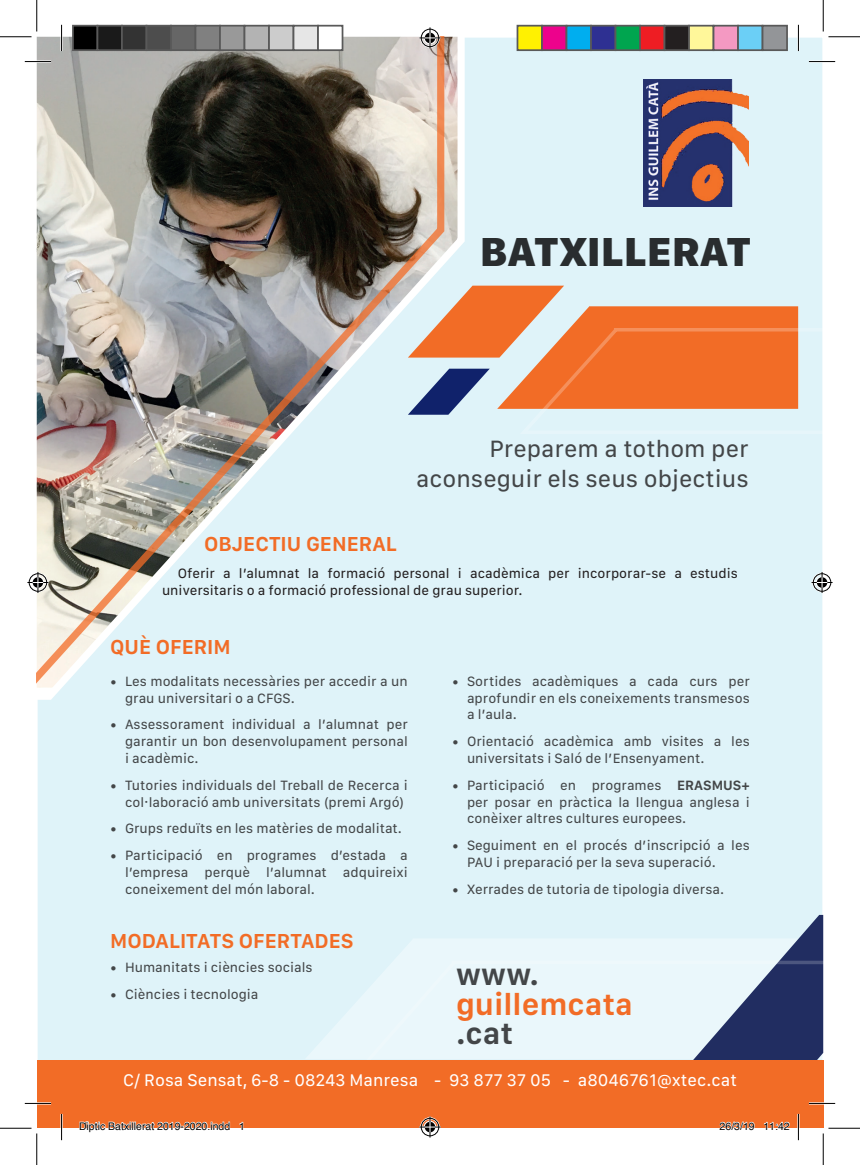
<style>
.page{position:relative;width:860px;height:1165px;background:#fff}
.page>*{position:absolute;margin:0;border:0;box-sizing:border-box;transform-origin:0 0}
.t1{font:800 42px "SF Compact Text";color:#292d2f}
.t2{font:600 31.5px "SF Compact Text";color:#f26c26}
.t3{font:600 31.5px "SF Compact Text";letter-spacing:.005em;color:#434648}
.t4{font:24.5px/29.4px "SF Compact Text";color:#434648;text-align:right}
.t5{font:600 21px "SF Compact Text";color:#f26c26}
.t6{font:17.5px "SF Compact Text";color:#fff}
.t7{font:14px/16.8px "SF Compact Text";color:#434648;text-align:justify}
.t8{font:14px/16.8px "SF Compact Text";color:#231f20}
.t9{font:10.5px "Helvetica";color:#000}
.s1{font-weight:600}
</style>
<div class="page">
<div style="left:37px;top:37px;width:786px;height:1091px;background:#dff3f9;border:2px solid #fff"></div>
<svg style="left:306px;top:939px;width:386px;height:120px;fill:#eaf7fb"></svg>
<svg style="left:37px;top:37px;width:434px;height:666px"></svg>
<img style="left:644px;top:80px;width:105px;height:126px">
<svg style="left:692px;top:915px;width:131px;height:44px"></svg>
<img style="left:37px;top:37px;width:409px;height:654px">
<svg style="left:408px;top:286px;width:415px;height:150px"></svg>
<svg style="left:349px;top:959px;width:474px;height:102px"></svg>
<div style="left:37px;top:1061px;width:786px;height:67px;background:#f26c26"></div>
<hr style="left:25px;top:60px;width:26px;height:3px;background:#fff">
<hr style="left:809px;top:60px;width:26px;height:3px;background:#fff">
<hr style="left:25px;top:1102px;width:26px;height:2px;background:#fff">
<hr style="left:809px;top:1102px;width:26px;height:2px;background:#fff">
<hr style="left:60px;top:25px;width:3px;height:26px;background:#fff">
<hr style="left:60px;top:1114px;width:3px;height:26px;background:#fff">
<hr style="left:797px;top:25px;width:2px;height:26px;background:#fff">
<hr style="left:797px;top:1114px;width:2px;height:26px;background:#fff">
<svg style="left:25px;top:61px;width:26px;height:1px"></svg>
<svg style="left:809px;top:61px;width:26px;height:1px"></svg>
<svg style="left:25px;top:1103px;width:26px;height:1px"></svg>
<svg style="left:809px;top:1103px;width:26px;height:1px"></svg>
<svg style="left:61px;top:25px;width:1px;height:26px"></svg>
<svg style="left:61px;top:1114px;width:1px;height:26px"></svg>
<svg style="left:798px;top:25px;width:1px;height:26px"></svg>
<svg style="left:798px;top:1114px;width:1px;height:26px"></svg>
<hr style="left:0;top:36px;width:32px;height:1px;background:#000">
<hr style="left:828px;top:36px;width:32px;height:1px;background:#000">
<hr style="left:0;top:1128px;width:32px;height:1px;background:#000">
<hr style="left:828px;top:1128px;width:32px;height:1px;background:#000">
<hr style="left:36px;top:0;width:1px;height:32px;background:#000">
<hr style="left:36px;top:1133px;width:1px;height:32px;background:#000">
<hr style="left:823px;top:0;width:1px;height:32px;background:#000">
<hr style="left:823px;top:1133px;width:1px;height:32px;background:#000">
<svg style="left:419px;top:27px;width:21px;height:21px"></svg>
<svg style="left:419px;top:1116px;width:21px;height:21px"></svg>
<svg style="left:27px;top:572px;width:21px;height:21px"></svg>
<svg style="left:811px;top:572px;width:21px;height:21px"></svg>
<div style="left:73px;top:26px;width:24px;height:24px;background:#000"></div>
<div style="left:72px;top:25px;width:26px;height:26px;border:2px solid #595959"></div>
<div style="left:97px;top:26px;width:25px;height:24px;background:#1a1a1a"></div>
<div style="left:97px;top:25px;width:26px;height:26px;border:2px solid #595959"></div>
<div style="left:122px;top:26px;width:24px;height:24px;background:#333"></div>
<div style="left:121px;top:25px;width:26px;height:26px;border:2px solid #595959"></div>
<div style="left:146px;top:26px;width:25px;height:24px;background:#4d4d4d"></div>
<div style="left:146px;top:25px;width:26px;height:26px;border:2px solid #595959"></div>
<div style="left:171px;top:26px;width:24px;height:24px;background:#666"></div>
<div style="left:170px;top:25px;width:26px;height:26px;border:2px solid #595959"></div>
<div style="left:195px;top:26px;width:25px;height:24px;background:#808080"></div>
<div style="left:195px;top:25px;width:26px;height:26px;border:2px solid #595959"></div>
<div style="left:220px;top:26px;width:24px;height:24px;background:#999"></div>
<div style="left:219px;top:25px;width:26px;height:26px;border:2px solid #595959"></div>
<div style="left:244px;top:26px;width:25px;height:24px;background:#b3b3b3"></div>
<div style="left:244px;top:25px;width:26px;height:26px;border:2px solid #595959"></div>
<div style="left:269px;top:26px;width:24px;height:24px;background:#ccc"></div>
<div style="left:268px;top:25px;width:26px;height:26px;border:2px solid #595959"></div>
<div style="left:293px;top:26px;width:25px;height:24px;background:#e6e6e6"></div>
<div style="left:293px;top:25px;width:26px;height:26px;border:2px solid #595959"></div>
<div style="left:318px;top:26px;width:24px;height:24px;background:#fff"></div>
<div style="left:317px;top:25px;width:26px;height:26px;border:2px solid #595959"></div>
<div style="left:517px;top:26px;width:25px;height:24px;background:#fff101"></div>
<div style="left:516px;top:25px;width:27px;height:26px;border:2px solid #595959"></div>
<div style="left:542px;top:26px;width:24px;height:24px;background:#ed028c"></div>
<div style="left:541px;top:25px;width:26px;height:26px;border:2px solid #595959"></div>
<div style="left:566px;top:26px;width:25px;height:24px;background:#00aeef"></div>
<div style="left:565px;top:25px;width:27px;height:26px;border:2px solid #595959"></div>
<div style="left:591px;top:26px;width:24px;height:24px;background:#2e3092"></div>
<div style="left:590px;top:25px;width:26px;height:26px;border:2px solid #595959"></div>
<div style="left:615px;top:26px;width:25px;height:24px;background:#00a54f"></div>
<div style="left:614px;top:25px;width:27px;height:26px;border:2px solid #595959"></div>
<div style="left:640px;top:26px;width:24px;height:24px;background:#ee1d23"></div>
<div style="left:639px;top:25px;width:26px;height:26px;border:2px solid #595959"></div>
<div style="left:664px;top:26px;width:25px;height:24px;background:#231f20"></div>
<div style="left:663px;top:25px;width:27px;height:26px;border:2px solid #595959"></div>
<div style="left:689px;top:26px;width:24px;height:24px;background:#fff79a"></div>
<div style="left:688px;top:25px;width:26px;height:26px;border:2px solid #595959"></div>
<div style="left:713px;top:26px;width:25px;height:24px;background:#f499c2"></div>
<div style="left:712px;top:25px;width:27px;height:26px;border:2px solid #595959"></div>
<div style="left:738px;top:26px;width:24px;height:24px;background:#6bcff6"></div>
<div style="left:737px;top:25px;width:26px;height:26px;border:2px solid #595959"></div>
<div style="left:762px;top:26px;width:25px;height:24px;background:#939598"></div>
<div style="left:761px;top:25px;width:27px;height:26px;border:2px solid #595959"></div>
<svg style="left:79px;top:1121px;width:151px;height:7px"></svg>
<svg style="left:239px;top:1122px;width:4px;height:6px"></svg>
<svg style="left:719px;top:1121px;width:36px;height:7px"></svg>
<svg style="left:764px;top:1121px;width:26px;height:7px"></svg>
<h1 class="t1" style="left:480px;top:222px;width:273px">BATXILLERAT</h1>
<h3 class="t4" style="left:416px;top:433px;width:334px">Preparem a tothom per aconseguir els seus objectius</h3>
<h3 class="t5" style="left:204px;top:529px;width:194px">OBJECTIU GENERAL</h3>
<p class="t8" style="left:162px;top:564px;width:577px;text-indent:16px">Oferir a l’alumnat la formació personal i acadèmica per incorporar-se a estudis universitaris o a formació professional de grau superior.</p>
<h3 class="t5" style="left:110px;top:632px;width:122px">QUÈ OFERIM</h3>
<p class="t7" style="left:125px;top:672px;width:284px;text-indent:-15px">• Les modalitats necessàries per accedir a un grau universitari o a CFGS.</p>
<p class="t7" style="left:125px;top:715px;width:284px;text-indent:-15px">• Assessorament individual a l’alumnat per garantir un bon desenvolupament personal i acadèmic.</p>
<p class="t7" style="left:110px;top:776px;width:299px;text-align:right">• Tutories individuals del Treball de Recerca i col·laboració amb universitats (premi Argó)</p>
<p class="t7" style="left:110px;top:819px;width:293px">• Grups reduïts en les matèries de modalitat.</p>
<p class="t7" style="left:125px;top:846px;width:284px;text-indent:-15px">• Participació en programes d’estada a l’empresa perquè l’alumnat adquireixi coneixement del món laboral.</p>
<p class="t7" style="left:467px;top:672px;width:284px;text-indent:-15px">• Sortides acadèmiques a cada curs per aprofundir en els coneixements transmesos a l’aula.</p>
<p class="t7" style="left:467px;top:732px;width:284px;text-indent:-15px">• Orientació acadèmica amb visites a les universitats i Saló de l’Ensenyament.</p>
<p class="t7" style="left:467px;top:776px;width:284px;text-indent:-15px">• Participació en programes <span class="s1">ERASMUS+ </span>per posar en pràctica la llengua anglesa i conèixer altres cultures europees.</p>
<p class="t7" style="left:467px;top:836px;width:284px;text-indent:-15px">• Seguiment en el procés d’inscripció a les<br>PAU i preparació per la seva superació.</p>
<p class="t7" style="left:452px;top:880px;width:274px">• Xerrades de tutoria de tipologia diversa.</p>
<h3 class="t5" style="left:110px;top:927px;width:245px">MODALITATS OFERTADES</h3>
<p class="t7" style="left:110px;top:958px;width:204px">• Humanitats i ciències socials</p>
<p class="t7" style="left:110px;top:985px;width:150px">• Ciències i tecnologia</p>
<h2 class="t3" style="left:456px;top:952px;width:85px">www.</h2>
<h2 class="t2" style="left:456px;top:982px;width:178px">guillemcata</h2>
<h2 class="t3" style="left:456px;top:1012px;width:59px">.cat</h2>
<p class="t6" style="left:123px;top:1068px;width:615px">C/ Rosa Sensat, 6-8 - 08243 Manresa - 93 877 37 05 - a8046761@xtec.cat</p>
<p class="t9" style="left:79px;top:1118px;width:167px">Díptic Batxillerat 2019-2020.indd 1</p>
<p class="t9" style="left:719px;top:1118px;width:72px">26/3/19 11:42</p>
</div>
